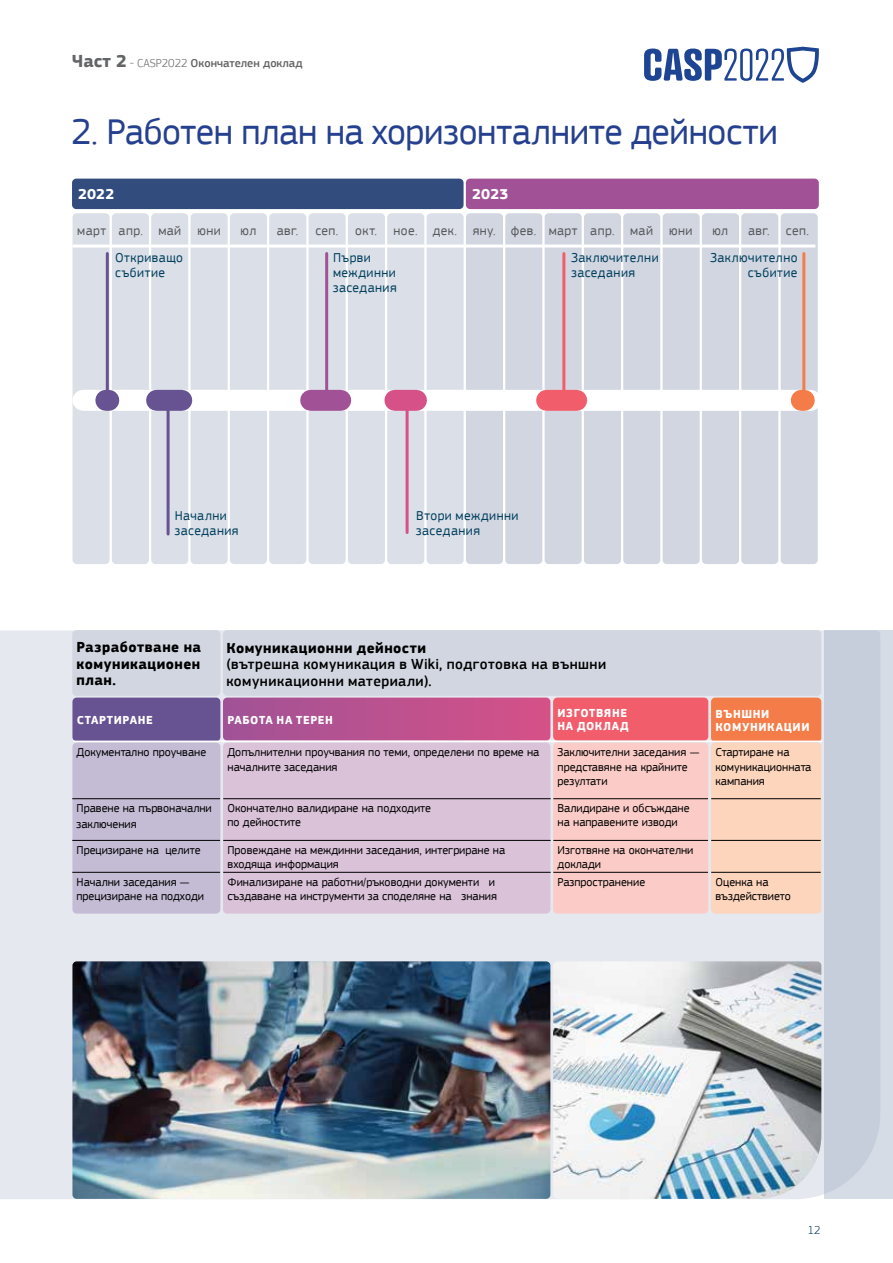
<style>
.page{position:relative;width:893px;height:1263px;background:#fff}
.page>*{position:absolute;margin:0;border:0;box-sizing:border-box;transform-origin:0 0}
.t1{font:37.5px "EC Square Sans Pro";letter-spacing:-.01em;color:#25408f}
.t2{font:500 15px/16.5px "EC Square Sans Pro";letter-spacing:.03em;color:#000}
.t3{font:700 15px/16.5px "EC Square Sans Pro";letter-spacing:.03em;color:#000;text-align:justify}
.t4{font:700 15px "EC Square Sans Pro";letter-spacing:.015em;color:#fff}
.t5{font:13.5px/15px "EC Square Sans Pro";letter-spacing:.035em;color:#02405d}
.t6{font:13.5px "EC Square Sans Pro";letter-spacing:.035em;color:#58595b}
.t7{font:12px/14.4px "EC Square Sans Pro";color:#000}
.t8{font:700 12px/13.5px "EC Square Sans Pro";letter-spacing:.05em;color:#fff}
.t9{font:500 12px "EC Square Sans Pro";color:#636466}
.t10{font:300 12px "EC Square Sans Pro";color:#02405d}
.s1{font-weight:700;font-size:18px}
.s2{font-weight:300}
</style>
<div class="page">
<div style="left:0;top:630px;width:825px;height:569px;background:#e6e8ef"></div>
<div style="left:825px;top:630px;width:68px;height:569px;background:linear-gradient(to right,#c2cad9,#d0d7e3)"></div>
<div style="left:72px;top:630px;width:148px;height:66px;background:#d1d6e1;border-radius:4px"></div>
<div style="left:223px;top:630px;width:598px;height:66px;background:#d1d6e1;border-radius:4px"></div>
<div style="left:72px;top:698px;width:148px;height:43px;background:#675292;border-radius:4px"></div>
<svg style="left:223px;top:698px;width:327px;height:42px;background:#ba518e"></svg>
<div style="left:711px;top:698px;width:110px;height:44px;background:#f47c48;border-radius:4px"></div>
<div style="left:72px;top:743px;width:148px;height:171px;background:#c4bcd5;border-radius:4px"></div>
<div style="left:223px;top:743px;width:327px;height:171px;background:#dac2d9;border-radius:4px"></div>
<div style="left:711px;top:743px;width:110px;height:171px;background:#fdd4bc;border-radius:4px"></div>
<div style="left:553px;top:698px;width:155px;height:42px;background:#f15d6b;border-radius:4px"></div>
<div style="left:553px;top:743px;width:155px;height:171px;background:#fbccc7;border-radius:4px"></div>
<hr style="left:73px;top:740px;width:749px;height:2px;background:#fff">
<img style="left:553px;top:961px;width:268px;height:238px">
<img style="left:72px;top:961px;width:478px;height:238px">
<div style="left:72px;top:179px;width:392px;height:30px;background:#314c7d;border-radius:4px"></div>
<div style="left:466px;top:179px;width:353px;height:30px;background:#a15297;border-radius:4px"></div>
<div style="left:741px;top:213px;width:37px;height:351px;background:#d1d6e1;border-radius:4px"></div>
<div style="left:781px;top:213px;width:37px;height:351px;background:#d1d6e1;border-radius:4px"></div>
<div style="left:230px;top:213px;width:37px;height:351px;background:#dbdfe8;border-radius:4px"></div>
<div style="left:466px;top:213px;width:37px;height:351px;background:#d1d6e1;border-radius:4px"></div>
<div style="left:702px;top:213px;width:37px;height:351px;background:#d1d6e1;border-radius:4px"></div>
<div style="left:73px;top:213px;width:37px;height:351px;background:#dbdfe8;border-radius:4px"></div>
<div style="left:309px;top:213px;width:37px;height:351px;background:#dbdfe8;border-radius:4px"></div>
<div style="left:545px;top:213px;width:37px;height:351px;background:#d1d6e1;border-radius:4px"></div>
<div style="left:112px;top:213px;width:37px;height:351px;background:#dbdfe8;border-radius:4px"></div>
<div style="left:348px;top:213px;width:37px;height:351px;background:#dbdfe8;border-radius:4px"></div>
<div style="left:584px;top:213px;width:37px;height:351px;background:#d1d6e1;border-radius:4px"></div>
<div style="left:269px;top:213px;width:37px;height:351px;background:#dbdfe8;border-radius:4px"></div>
<div style="left:505px;top:213px;width:37px;height:351px;background:#d1d6e1;border-radius:4px"></div>
<div style="left:151px;top:213px;width:37px;height:351px;background:#dbdfe8;border-radius:4px"></div>
<div style="left:387px;top:213px;width:37px;height:351px;background:#dbdfe8;border-radius:4px"></div>
<div style="left:623px;top:213px;width:37px;height:351px;background:#d1d6e1;border-radius:4px"></div>
<div style="left:191px;top:213px;width:37px;height:351px;background:#dbdfe8;border-radius:4px"></div>
<div style="left:427px;top:213px;width:37px;height:351px;background:#dbdfe8;border-radius:4px"></div>
<div style="left:663px;top:213px;width:37px;height:351px;background:#d1d6e1;border-radius:4px"></div>
<hr style="left:73px;top:245px;width:742px;height:3px;background:#fff">
<svg style="left:83px;top:390px;width:728px;height:21px;background:#f2e5eb"></svg>
<div style="left:395px;top:390px;width:21px;height:21px;background:#d55187"></div>
<div style="left:547px;top:390px;width:30px;height:21px;background:#f15d6b"></div>
<hr style="left:801px;top:390px;width:3px;height:21px;background:#f47c48">
<hr style="left:106px;top:390px;width:3px;height:21px;background:#675292">
<hr style="left:106px;top:254px;width:3px;height:145px;background:#675292">
<hr style="left:802px;top:254px;width:3px;height:145px;background:#f47c48">
<div style="left:157px;top:390px;width:25px;height:21px;background:#675292"></div>
<hr style="left:167px;top:401px;width:3px;height:133px;background:#675292">
<hr style="left:406px;top:401px;width:3px;height:131px;background:#d55187">
<div style="left:311px;top:390px;width:30px;height:21px;background:#a15297"></div>
<hr style="left:325px;top:254px;width:3px;height:145px;background:#a15297">
<hr style="left:562px;top:254px;width:3px;height:145px;background:#f15d6b">
<hr style="left:72px;top:798px;width:148px;height:1px;background:#000">
<hr style="left:72px;top:840px;width:148px;height:1px;background:#000">
<hr style="left:72px;top:872px;width:148px;height:1px;background:#000">
<hr style="left:553px;top:798px;width:155px;height:1px;background:#000">
<hr style="left:553px;top:840px;width:155px;height:1px;background:#000">
<hr style="left:553px;top:872px;width:155px;height:1px;background:#000">
<hr style="left:711px;top:798px;width:110px;height:1px;background:#000">
<hr style="left:711px;top:840px;width:110px;height:1px;background:#000">
<hr style="left:711px;top:872px;width:110px;height:1px;background:#000">
<hr style="left:223px;top:798px;width:328px;height:1px;background:#000">
<hr style="left:223px;top:840px;width:328px;height:1px;background:#000">
<hr style="left:223px;top:872px;width:328px;height:1px;background:#000">
<svg style="left:644px;top:47px;width:175px;height:36px"></svg>
<p class="t9" style="left:72px;top:56px;width:232px"><span class="s1">Част 2</span> <span class="s2">- CASP2022</span> Окончателен доклад</p>
<h1 class="t1" style="left:71px;top:110px;width:708px">2. Работен план на хоризонталните дейности</h1>
<p class="t4" style="left:78px;top:185px;width:38px">2022</p>
<p class="t4" style="left:472px;top:185px;width:38px">2023</p>
<p class="t6" style="left:77px;top:222px;width:145px">март апр. май юни</p>
<p class="t6" style="left:241px;top:222px;width:17px">юл</p>
<p class="t6" style="left:277px;top:222px;width:23px">авг.</p>
<p class="t6" style="left:315px;top:222px;width:24px">сеп.</p>
<p class="t6" style="left:355px;top:222px;width:339px">окт. ное. дек. яну. фев. март апр. май юни</p>
<p class="t6" style="left:712px;top:222px;width:17px">юл</p>
<p class="t6" style="left:748px;top:222px;width:62px">авг. сеп.</p>
<p class="t5" style="left:115px;top:250px;width:69px">Откриващо събитие</p>
<p class="t5" style="left:333px;top:250px;width:65px">Първи междинни заседания</p>
<p class="t5" style="left:571px;top:250px;width:89px">Заключителни заседания</p>
<p class="t5" style="left:710px;top:250px;width:89px;text-align:right">Заключително събитие</p>
<p class="t5" style="left:175px;top:508px;width:65px">Начални заседания</p>
<p class="t5" style="left:416px;top:508px;width:104px">Втори междинни заседания</p>
<p class="t3" style="left:77px;top:640px;width:126px">Разработване на комуникационен план.</p>
<p class="t3" style="left:226px;top:640px;width:201px">Комуникационни дейности</p>
<p class="t2" style="left:226px;top:656px;width:381px">(вътрешна комуникация в Wiki, подготовка на външни комуникационни материали).</p>
<p class="t8" style="left:557px;top:706px;width:73px">ИЗГОТВЯНЕ<br>НА ДОКЛАД</p>
<p class="t8" style="left:77px;top:714px;width:78px">СТАРТИРАНЕ</p>
<p class="t8" style="left:227px;top:713px;width:107px">РАБОТА НА ТЕРЕН</p>
<p class="t8" style="left:715px;top:707px;width:96px">ВЪНШНИ<br>КОМУНИКАЦИИ</p>
<p class="t7" style="left:77px;top:745px;width:131px">Документално проучване</p>
<p class="t7" style="left:77px;top:800px;width:137px;line-height:16.2px">Правене на първоначални заключения</p>
<p class="t7" style="left:77px;top:842px;width:126px">Прецизиране на целите</p>
<p class="t7" style="left:77px;top:874px;width:129px">Начални заседания — прецизиране на подходи</p>
<p class="t7" style="left:227px;top:745px;width:313px">Допълнителни проучвания по теми, определени по време на началните заседания</p>
<p class="t7" style="left:227px;top:801px;width:205px">Окончателно валидиране на подходите по дейностите</p>
<p class="t7" style="left:227px;top:842px;width:279px">Провеждане на междинни заседания, интегриране на входяща информация</p>
<p class="t7" style="left:227px;top:874px;width:271px">Финализиране на работни/ръководни документи и създаване на инструменти за споделяне на знания</p>
<p class="t7" style="left:558px;top:745px;width:143px">Заключителни заседания — представяне на крайните резултати</p>
<p class="t7" style="left:558px;top:801px;width:134px">Валидиране и обсъждане на направените изводи</p>
<p class="t7" style="left:558px;top:842px;width:137px">Изготвяне на окончателни доклади</p>
<p class="t7" style="left:558px;top:874px;width:89px">Разпространение</p>
<p class="t7" style="left:715px;top:745px;width:97px">Стартиране на комуникационната кампания</p>
<p class="t7" style="left:715px;top:874px;width:77px">Оценка на въздействието</p>
<p class="t10" style="left:808px;top:1223px;width:14px">12</p>
</div>
